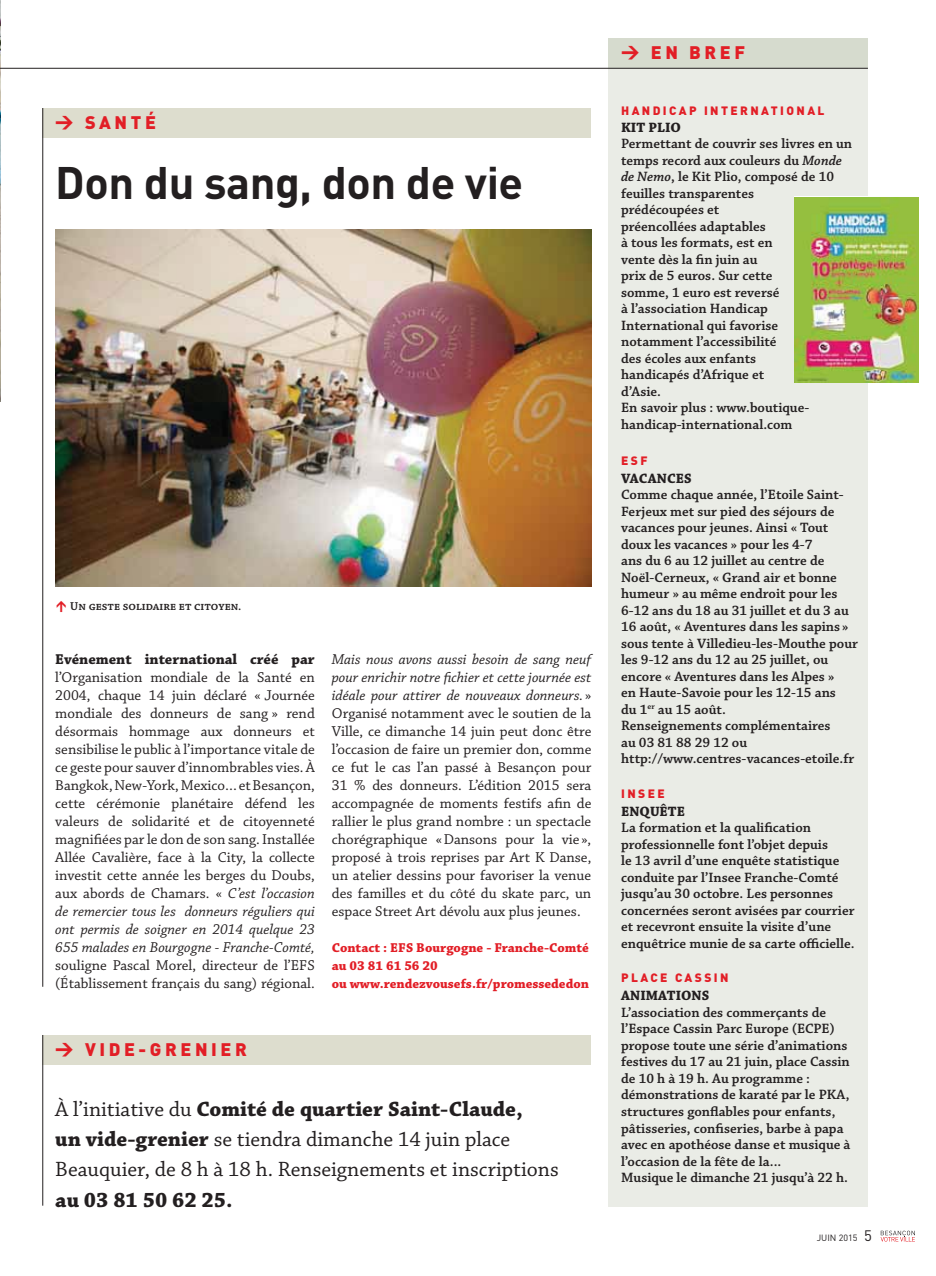
<style>
.page{position:relative;width:936px;height:1276px;background:#fff}
.page>*{position:absolute;margin:0;border:0;box-sizing:border-box;transform-origin:0 0}
.t1{font:700 45px "DIN";letter-spacing:-.01em;color:#231f20}
.t2{font:21.75px/30px "Chaparral Pro";color:#231f20}
.t3{font:700 21.75px "Chaparral Pro";color:#231f20}
.t4{font:900 18px "DIN";letter-spacing:.2em;color:#e21e26}
.t5{font:15px/18px "Chaparral Pro";color:#231f20;text-align:justify}
.t6{font:700 15px "Chaparral Pro";color:#231f20}
.t7{font:600 14.25px/16.5px "Chaparral Pro";color:#231f20}
.t8{font:700 14.25px "Chaparral Pro";color:#231f20}
.t9{font:700 13.5px/18px "Chaparral Pro";color:#e21e26}
.t10{font:900 12px "DIN";letter-spacing:.2em;color:#e21e26}
.t11{font:600 12px "Chaparral Pro";color:#231f20}
.t12{font:9px "DIN";color:#231f20}
.s1{font-family:"DIN Black Alternate";font-weight:400;color:#e21e26}
.s2{font-style:italic}
.s3{font-weight:700}
.s4{font-size:15px}
</style>
<div class="page">
<svg style="left:880px;top:1230px;width:34px;height:11px"></svg>
<img style="left:0;top:0;width:1px;height:401px">
<div style="left:43px;top:108px;width:548px;height:30px;background:#ddddce"></div>
<hr style="left:42px;top:108px;width:1px;height:878px;background:#231f20">
<div style="left:608px;top:38px;width:259px;height:30px;background:#d6dbce"></div>
<div style="left:608px;top:68px;width:259px;height:1138px;background:#eaece6"></div>
<img style="left:55px;top:230px;width:536px;height:357px">
<img style="left:794px;top:198px;width:124px;height:184px">
<div style="left:43px;top:1035px;width:548px;height:29px;background:#ddddce"></div>
<hr style="left:42px;top:1035px;width:1px;height:170px;background:#231f20">
<hr style="left:0;top:68px;width:867px;height:1px;background:#231f20">
<p class="t4" style="left:55px;top:116px;width:102px">&gt; SANTÉ</p>
<h1 class="t1" style="left:55px;top:167px;width:469px">Don du sang, don de vie</h1>
<p class="t11" style="left:55px;top:602px;width:188px"><span class="s1">&gt;</span> Un geste solidaire et citoyen.</p>
<p class="t6" style="left:55px;top:653px;width:261px">Evénement international créé par</p>
<p class="t5" style="left:55px;top:669px;width:261px">l’Organisation mondiale de la Santé en 2004, chaque 14 juin déclaré « Journée mondiale des donneurs de sang » rend désormais hommage aux donneurs et sensibilise le public à l’importance vitale de ce geste pour sauver d’innombrables vies. À Bangkok, New-York, Mexico… et Besançon, cette cérémonie planétaire défend les valeurs de solidarité et de citoyenneté magnifiées par le don de son sang. Installée Allée Cavalière, face à la City, la collecte investit cette année les berges du Doubs, aux abords de Chamars. « <span class="s2">C’est l’occasion de remercier tous les donneurs réguliers qui ont permis de soigner en 2014 quelque 23<br>655 malades en Bourgogne - Franche-Comté,</span></p>
<p class="t5" style="left:55px;top:957px;width:261px">souligne Pascal Morel, directeur de l’EFS (Établissement français du sang) régional.</p>
<p class="t5" style="left:332px;top:651px;width:261px"><span class="s2">Mais nous avons aussi besoin de sang neuf pour enrichir notre fichier et cette journée est idéale pour attirer de nouveaux donneurs.</span> » Organisé notamment avec le soutien de la Ville, ce dimanche 14 juin peut donc être l’occasion de faire un premier don, comme ce fut le cas l’an passé à Besançon pour 31 % des donneurs. L’édition 2015 sera accompagnée de moments festifs afin de rallier le plus grand nombre : un spectacle chorégraphique « Dansons pour la vie », proposé à trois reprises par Art K Danse, un atelier dessins pour favoriser la venue des familles et du côté du skate parc, un espace Street Art dévolu aux plus jeunes.</p>
<p class="t9" style="left:332px;top:940px;width:259px">Contact : EFS Bourgogne - Franche-Comté au 03 81 61 56 20<br>ou www.rendezvousefs.fr/promessededon</p>
<p class="t4" style="left:55px;top:1043px;width:193px">&gt; VIDE-GRENIER</p>
<h2 class="t2" style="left:55px;top:1095px;width:505px">À l’initiative du <span class="s3">Comité de quartier Saint-Claude,<br>un vide-grenier</span> se tiendra dimanche 14 juin place<br>Beauquier, de 8 h à 18 h. Renseignements et inscriptions</h2>
<h2 class="t3" style="left:55px;top:1191px;width:179px">au 03 81 50 62 25.</h2>
<p class="t4" style="left:621px;top:46px;width:125px">&gt; EN BREF</p>
<p class="t10" style="left:621px;top:107px;width:205px">HANDICAP INTERNATIONAL</p>
<p class="t8" style="left:621px;top:121px;width:61px">KIT PLIO</p>
<p class="t7" style="left:621px;top:137px;width:232px">Permettant de couvrir ses livres en un temps record aux couleurs du <span class="s2">Monde de Nemo</span>, le Kit Plio, composé de 10 feuilles transparentes<br>prédécoupées et<br>préencollées adaptables<br>à tous les formats, est en<br>vente dès la fin juin au<br>prix de 5 euros. Sur cette<br>somme, 1 euro est reversé<br>à l’association Handicap<br>International qui favorise notamment l’accessibilité<br>des écoles aux enfants<br>handicapés d’Afrique et<br>d’Asie.<br>En savoir plus : www.boutique&shy;handicap-international.com</p>
<p class="t10" style="left:621px;top:456px;width:28px">ESF</p>
<p class="t8" style="left:621px;top:472px;width:72px">VACANCES</p>
<p class="t7" style="left:621px;top:488px;width:238px">Comme chaque année, l’Etoile Saint-<br>Ferjeux met sur pied des séjours de vacances pour jeunes. Ainsi « Tout doux les vacances » pour les 4-7<br>ans du 6 au 12 juillet au centre de<br>Noël-Cerneux, « Grand air et bonne humeur » au même endroit pour les<br>6-12 ans du 18 au 31 juillet et du 3 au<br>16 août, « Aventures dans les sapins » sous tente à Villedieu-les-Mouthe pour les 9-12 ans du 12 au 25 juillet, ou encore « Aventures dans les Alpes »<br>en Haute-Savoie pour les 12-15 ans<br>du 1<sup>er</sup> au 15 août.<br>Renseignements complémentaires<br>au 03 81 88 29 12 ou http://www.centres-vacances-etoile.fr</p>
<p class="t10" style="left:621px;top:789px;width:45px">INSEE</p>
<p class="t8" style="left:621px;top:805px;width:65px">ENQUÊTE</p>
<p class="t7" style="left:621px;top:821px;width:235px">La formation et la qualification professionnelle font l’objet depuis<br>le 13 avril d’une enquête statistique conduite par l’Insee Franche-Comté jusqu’au 30 octobre. Les personnes concernées seront avisées par courrier et recevront ensuite la visite d’une enquêtrice munie de sa carte officielle.</p>
<p class="t10" style="left:621px;top:974px;width:109px">PLACE CASSIN</p>
<p class="t8" style="left:621px;top:990px;width:90px">ANIMATIONS</p>
<p class="t7" style="left:621px;top:1005px;width:231px">L’association des commerçants de l’Espace Cassin Parc Europe (ECPE) propose toute une série d’animations festives du 17 au 21 juin, place Cassin de 10 h à 19 h. Au programme : démonstrations de karaté par le PKA, structures gonflables pour enfants, pâtisseries, confiseries, barbe à papa avec en apothéose danse et musique à l’occasion de la fête de la...<br>Musique le dimanche 21 jusqu’à 22 h.</p>
<p class="t12" style="left:816px;top:1235px;width:57px">JUIN 2015 <span class="s4">5</span></p>
</div>
